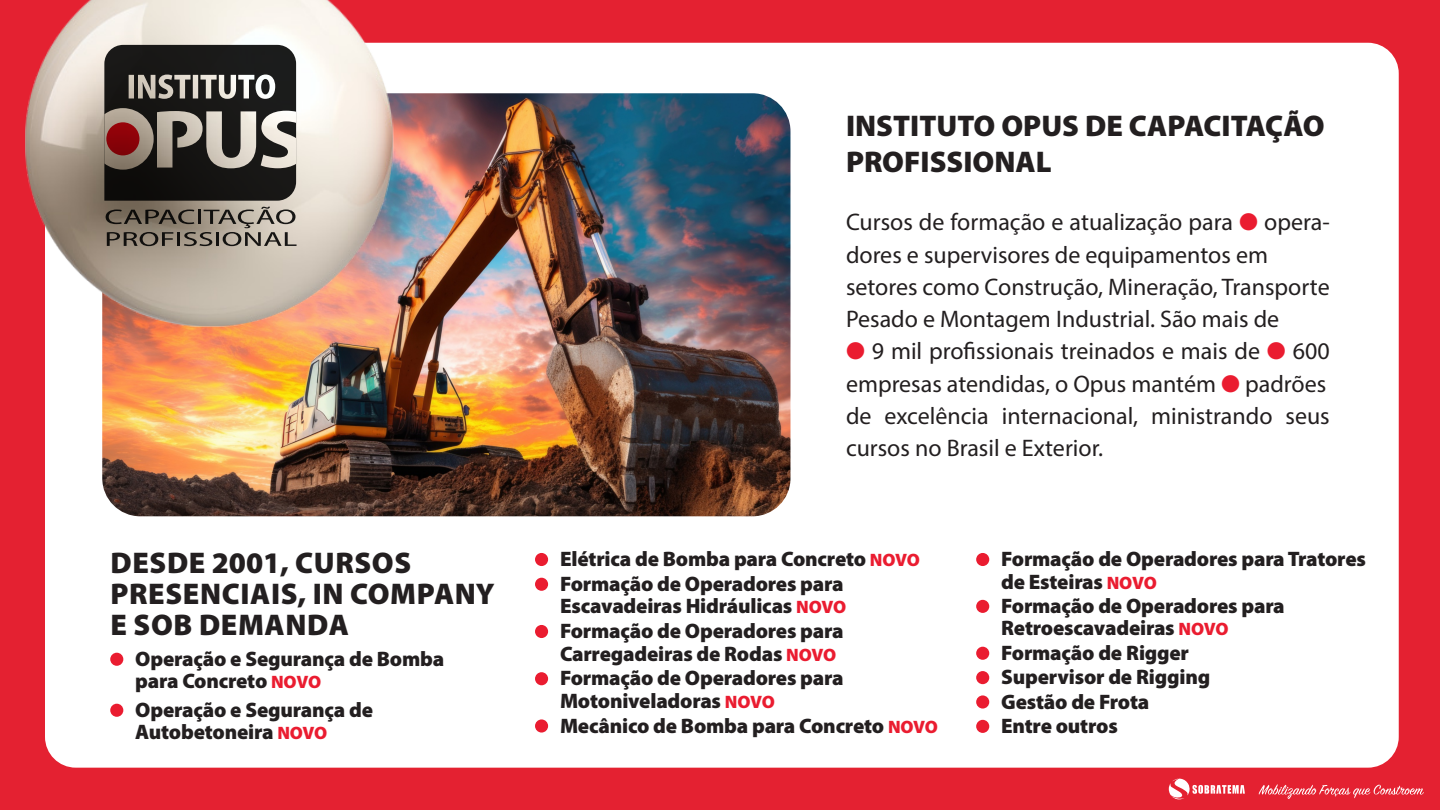
<style>
.page{position:relative;width:1440px;height:810px;background:#e42131}
.page>*{position:absolute;margin:0;border:0;box-sizing:border-box;transform-origin:0 0}
.t1{font:900 30px/31.1px "Myriad Pro";letter-spacing:.02em;color:#231f20}
.t2{font:900 30px/36px "Myriad Pro";color:#231f20}
.t3{font:24px/32.2px "Myriad Pro";color:#231f20}
.t4{font:900 21px/22.5px "Myriad Pro";letter-spacing:-.01em;color:#231f20}
.s1{font-size:18px;color:#ea1c30}
.s2{color:#ea1c30}
</style>
<div class="page">
<div style="left:45px;top:43px;width:1354px;height:725px;background:#fff;border-radius:31px"></div>
<svg style="left:1169px;top:779px;width:76px;height:21px"></svg>
<svg style="left:1259px;top:784px;width:165px;height:15px"></svg>
<img style="left:102px;top:93px;width:688px;height:423px">
<img style="left:25px;top:0;width:442px;height:349px">
<div style="left:110px;top:653px;width:13px;height:13px;background:#ea1c30;border-radius:50%"></div>
<div style="left:110px;top:704px;width:13px;height:13px;background:#ea1c30;border-radius:50%"></div>
<div style="left:535px;top:553px;width:13px;height:13px;background:#ea1c30;border-radius:50%"></div>
<div style="left:535px;top:578px;width:13px;height:13px;background:#ea1c30;border-radius:50%"></div>
<div style="left:535px;top:625px;width:13px;height:13px;background:#ea1c30;border-radius:50%"></div>
<div style="left:535px;top:672px;width:13px;height:13px;background:#ea1c30;border-radius:50%"></div>
<div style="left:535px;top:719px;width:13px;height:14px;background:#ea1c30;border-radius:50%"></div>
<div style="left:976px;top:553px;width:13px;height:13px;background:#ea1c30;border-radius:50%"></div>
<div style="left:976px;top:600px;width:13px;height:13px;background:#ea1c30;border-radius:50%"></div>
<div style="left:976px;top:647px;width:13px;height:13px;background:#ea1c30;border-radius:50%"></div>
<div style="left:976px;top:671px;width:13px;height:13px;background:#ea1c30;border-radius:50%"></div>
<div style="left:976px;top:695px;width:13px;height:14px;background:#ea1c30;border-radius:50%"></div>
<div style="left:976px;top:720px;width:13px;height:13px;background:#ea1c30;border-radius:50%"></div>
<svg style="left:104px;top:45px;width:192px;height:156px;background:#4d4a45"></svg>
<svg style="left:106px;top:122px;width:33px;height:33px"></svg>
<svg style="left:106px;top:207px;width:191px;height:39px;background:#857c70"></svg>
<p class="t1" style="left:111px;top:547px;width:386px">DESDE 2001, CURSOS<br>PRESENCIAIS, IN COMPANY<br>E SOB DEMANDA</p>
<p class="t4" style="left:135px;top:648px;width:311px">Operação e Segurança de Bomba para Concreto <span class="s1">NOVO</span></p>
<p class="t4" style="left:135px;top:699px;width:239px">Operação e Segurança de<br>Autobetoneira <span class="s1">NOVO</span></p>
<p class="t2" style="left:846px;top:108px;width:480px">INSTITUTO OPUS DE CAPACITAÇÃO<br>PROFISSIONAL</p>
<p class="t3" style="left:846px;top:206px;width:485px">Cursos de formação e atualização para <span class="s2">●</span> opera&shy;dores e supervisores de equipamentos em</p>
<p class="t3" style="left:846px;top:270px;width:485px">setores como Construção, Mineração, Transporte<br>Pesado e Montagem Industrial. São mais de</p>
<p class="t3" style="left:846px;top:335px;width:485px"><span class="s2">●</span> 9 mil profissionais treinados e mais de <span class="s2">●</span> 600 empresas atendidas, o Opus mantém <span class="s2">●</span> padrões</p>
<p class="t3" style="left:846px;top:399px;width:485px">de excelência internacional, ministrando seus cursos no Brasil e Exterior.</p>
<p class="t4" style="left:560px;top:548px;width:362px">Elétrica de Bomba para Concreto <span class="s1">NOVO</span></p>
<p class="t4" style="left:560px;top:573px;width:288px">Formação de Operadores para<br>Escavadeiras Hidráulicas <span class="s1">NOVO</span></p>
<p class="t4" style="left:560px;top:620px;width:285px">Formação de Operadores para<br>Carregadeiras de Rodas <span class="s1">NOVO</span></p>
<p class="t4" style="left:560px;top:667px;width:285px">Formação de Operadores para<br>Motoniveladoras <span class="s1">NOVO</span></p>
<p class="t4" style="left:560px;top:714px;width:380px">Mecânico de Bomba para Concreto <span class="s1">NOVO</span></p>
<p class="t4" style="left:1001px;top:548px;width:366px">Formação de Operadores para Tratores de Esteiras <span class="s1">NOVO</span></p>
<p class="t4" style="left:1001px;top:595px;width:285px">Formação de Operadores para<br>Retroescavadeiras <span class="s1">NOVO</span></p>
<p class="t4" style="left:1001px;top:642px;width:189px">Formação de Rigger</p>
<p class="t4" style="left:1001px;top:666px;width:211px">Supervisor de Rigging</p>
<p class="t4" style="left:1001px;top:690px;width:150px">Gestão de Frota</p>
<p class="t4" style="left:1001px;top:715px;width:118px">Entre outros</p>
</div>
